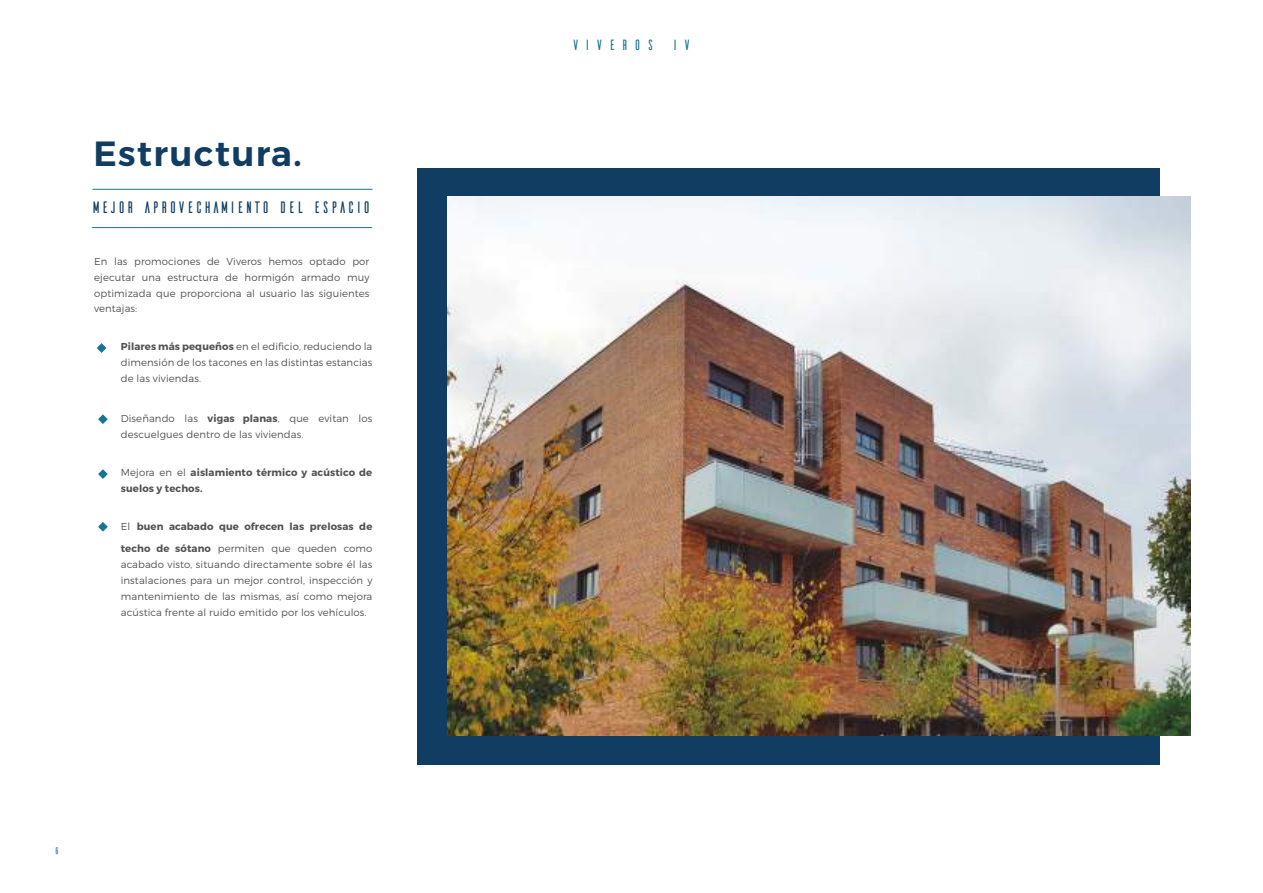
<style>
.page{position:relative;width:1263px;height:893px;background:#fff}
.page>*{position:absolute;margin:0;border:0;box-sizing:border-box;transform-origin:0 0}
.t1{font:600 34.95px "Montserrat";letter-spacing:.04em;color:#103d61}
.t2{font:16.5px "Ailerons";letter-spacing:-.075em;color:#103d61}
.t3{font:14.85px "Ailerons";letter-spacing:.26em;color:#167596}
.t4{font:300 10.05px/15.9px "Montserrat";letter-spacing:.01em;color:#555254;text-align:justify}
.t5{font:700 10.05px/15.9px "Montserrat";letter-spacing:.01em;color:#555254}
.t6{font:9.6px "Ailerons";color:#167596}
.s1{font-weight:700}
.s2{font-weight:300}
</style>
<div class="page">
<div style="left:417px;top:168px;width:742px;height:597px;background:#103d61"></div>
<hr style="left:92px;top:189px;width:280px;height:1px;background:#167596">
<svg style="left:97px;top:343px;width:9px;height:10px"></svg>
<svg style="left:98px;top:414px;width:10px;height:10px"></svg>
<svg style="left:98px;top:469px;width:10px;height:10px"></svg>
<svg style="left:98px;top:522px;width:10px;height:10px"></svg>
<img style="left:448px;top:196px;width:742px;height:540px">
<hr style="left:92px;top:227px;width:280px;height:1px;background:#167596">
<h1 class="t1" style="left:93px;top:132px;width:210px">Estructura.</h1>
<h2 class="t2" style="left:91px;top:200px;width:282px">MEJOR APROVECHAMIENTO DEL ESPACIO</h2>
<p class="t4" style="left:94px;top:253px;width:277px">En las promociones de Viveros hemos optado por ejecutar una estructura de hormigón armado muy optimizada que proporciona al usuario las siguientes ventajas:</p>
<p class="t4" style="left:121px;top:338px;width:253px"><span class="s1">Pilares más pequeños</span> en el edificio, reduciendo la dimensión de los tacones en las distintas estancias de las viviendas.</p>
<p class="t4" style="left:121px;top:410px;width:253px">Diseñando las <span class="s1">vigas planas</span>, que evitan los descuelgues dentro de las viviendas.</p>
<p class="t5" style="left:121px;top:465px;width:253px"><span class="s2">Mejora en el</span> aislamiento térmico y acústico de suelos y techos.</p>
<p class="t5" style="left:121px;top:519px;width:253px"><span class="s2">El</span> buen acabado que ofrecen las prelosas de</p>
<p class="t4" style="left:121px;top:541px;width:253px"><span class="s1">techo de sótano</span> permiten que queden como acabado visto, situando directamente sobre él las instalaciones para un mejor control, inspección y mantenimiento de las mismas, así como mejora acústica frente al ruido emitido por los vehículos.</p>
<p class="t6" style="left:54px;top:846px;width:7px">6</p>
<h3 class="t3" style="left:571px;top:38px;width:122px">VIVEROS IV</h3>
</div>
